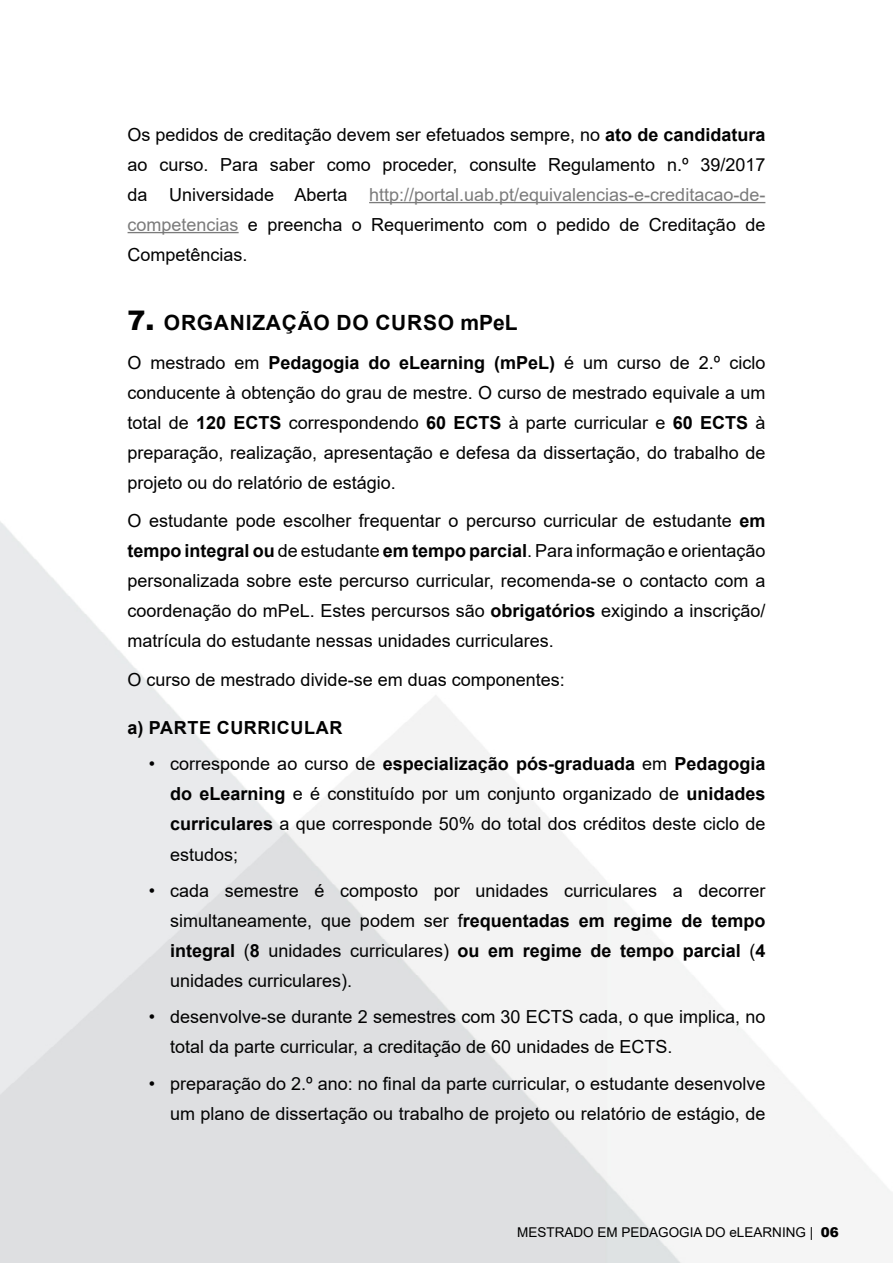
<style>
.page{position:relative;width:893px;height:1263px;background:#fff}
.page>*{position:absolute;margin:0;border:0;box-sizing:border-box;transform-origin:0 0}
.t1{font:700 21px "Arial";letter-spacing:.035em;color:#020202}
.t2{font:18px/30px "Arial";color:#020202;text-align:justify}
.t3{font:700 18px "Arial";letter-spacing:.035em;color:#020202}
.t4{font:13.5px "Arial";color:#000}
.s1{font-weight:700}
.s2{color:#7b7b7b}
.s3{font-weight:900;font-size:27px}
.s4{font-weight:900}
</style>
<div class="page">
<hr style="left:369px;top:202px;width:396px;height:1px;background:#7b7b7b">
<hr style="left:128px;top:232px;width:111px;height:1px;background:#7b7b7b">
<p class="t2" style="left:128px;top:119px;width:639px">Os pedidos de creditação devem ser efetuados sempre, no <span class="s1">ato de candidatura </span>ao curso. Para saber como proceder, consulte Regulamento n.º 39/2017 da Universidade Aberta <span class="s2">http://portal.uab.pt/equivalencias-e-creditacao-de&shy;competencias</span> e preencha o Requerimento com o pedido de Creditação de Competências.</p>
<p class="t1" style="left:128px;top:308px;width:391px"><span class="s3">7.</span> ORGANIZAÇÃO DO CURSO mPeL</p>
<p class="t2" style="left:128px;top:347px;width:639px">O mestrado em <span class="s1">Pedagogia do eLearning (mPeL)</span> é um curso de 2.º ciclo conducente à obtenção do grau de mestre. O curso de mestrado equivale a um total de <span class="s1">120 ECTS</span> correspondendo <span class="s1">60 ECTS</span> à parte curricular e <span class="s1">60 ECTS</span> à preparação, realização, apresentação e defesa da dissertação, do trabalho de projeto ou do relatório de estágio.</p>
<p class="t2" style="left:128px;top:506px;width:639px">O estudante pode escolher frequentar o percurso curricular de estudante <span class="s1">em tempo integral ou</span> de estudante <span class="s1">em tempo parcial</span>. Para informação e orientação personalizada sobre este percurso curricular, recomenda-se o contacto com a coordenação do mPeL. Estes percursos são <span class="s1">obrigatórios</span> exigindo a inscrição/ matrícula do estudante nessas unidades curriculares.</p>
<p class="t2" style="left:128px;top:664px;width:439px">O curso de mestrado divide-se em duas componentes:</p>
<p class="t3" style="left:128px;top:715px;width:216px">a) PARTE CURRICULAR</p>
<p class="t2" style="left:170px;top:749px;width:597px;text-indent:-21px">• corresponde ao curso de <span class="s1">especialização pós-graduada</span> em <span class="s1">Pedagogia do eLearning</span> e é constituído por um conjunto organizado de <span class="s1">unidades curriculares</span> a que corresponde 50% do total dos créditos deste ciclo de estudos;</p>
<p class="t2" style="left:170px;top:875px;width:597px;text-indent:-21px">• cada semestre é composto por unidades curriculares a decorrer simultaneamente, que podem ser f<span class="s1">requentadas em regime de tempo integral</span> (<span class="s1">8</span> unidades curriculares) <span class="s1">ou em regime de tempo parcial</span> (<span class="s1">4 </span>unidades curriculares).</p>
<p class="t2" style="left:170px;top:1002px;width:597px;text-indent:-21px">• desenvolve-se durante 2 semestres com 30 ECTS cada, o que implica, no total da parte curricular, a creditação de 60 unidades de ECTS.</p>
<p class="t2" style="left:149px;top:1068px;width:618px;text-align:right">• preparação do 2.º ano: no final da parte curricular, o estudante desenvolve um plano de dissertação ou trabalho de projeto ou relatório de estágio, de</p>
<p class="t4" style="left:517px;top:1223px;width:323px">MESTRADO EM PEDAGOGIA DO eLEARNING | <span class="s4">06</span></p>
</div>
